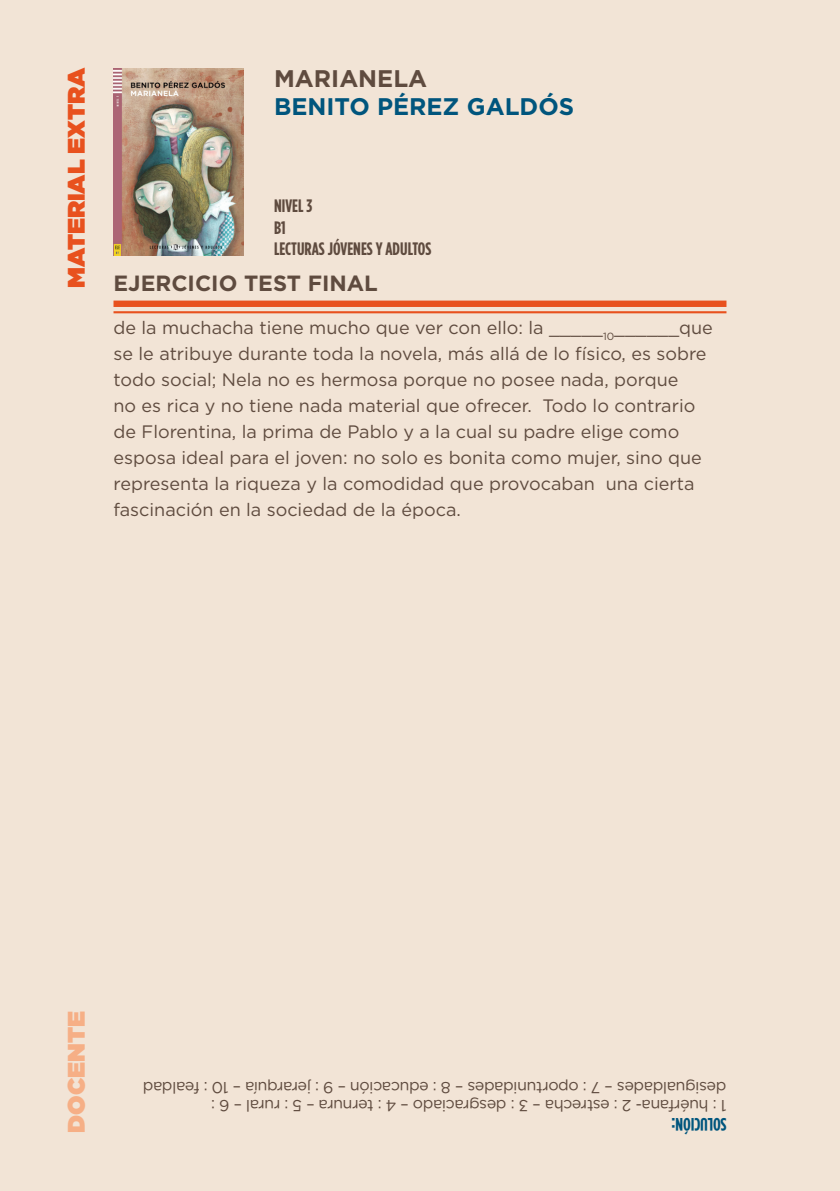
<style>
.page{position:relative;width:840px;height:1191px;background:#fff}
.page>*{position:absolute;margin:0;border:0;box-sizing:border-box;transform-origin:0 0}
.t1{font:700 24px "Gotham HTF";color:#00557d}
.t2{font:900 24px "Gotham HTF";color:#e8511e}
.t3{font:700 24px "Gotham HTF";color:#5f4b3f}
.t4{font:900 24px "Gotham HTF";color:#f6af86}
.t5{font:700 22px "Gotham HTF";color:#5f4b3f}
.t6{font:18px/26px "Gotham HTF";color:#5f4b3f}
.t7{font:700 condensed 18px/21.6px "Gotham HTF";color:#5f4b3f}
.t8{font:700 condensed 18px "Gotham HTF";color:#00557d}
.t9{font:16px/18px "Gotham HTF";letter-spacing:-.025em;color:#5f4b3f}
</style>
<div class="page">
<div style="left:0;top:0;width:839px;height:1191px;background:#f2e4d6"></div>
<img style="left:113px;top:68px;width:130px;height:187px">
<div style="left:113px;top:300px;width:613px;height:7px;background:#e8511e"></div>
<hr style="left:113px;top:311px;width:613px;height:2px;background:#e8511e">
<h1 class="t2" style="left:62px;top:288px;width:222px;rotate:-90deg">MATERIAL EXTRA</h1>
<h1 class="t3" style="left:274px;top:65px;width:155px">MARIANELA</h1>
<h1 class="t1" style="left:274px;top:93px;width:301px">BENITO PÉREZ GALDÓS</h1>
<p class="t7" style="left:274px;top:194px;width:159px">NIVEL 3<br>B1<br>LECTURAS JÓVENES Y ADULTOS</p>
<p class="t5" style="left:113px;top:270px;width:266px">EJERCICIO TEST FINAL</p>
<p class="t6" style="left:113px;top:314px;width:600px">de la muchacha tiene mucho que ver con ello: la _____<sub>10</sub>______que se le atribuye durante toda la novela, más allá de lo físico, es sobre todo social; Nela no es hermosa porque no posee nada, porque<br>no es rica y no tiene nada material que ofrecer. Todo lo contrario de Florentina, la prima de Pablo y a la cual su padre elige como esposa ideal para el joven: no solo es bonita como mujer, sino que representa la riqueza y la comodidad que provocaban una cierta fascinación en la sociedad de la época.</p>
<h1 class="t4" style="left:62px;top:1132px;width:123px;rotate:-90deg">DOCENTE</h1>
<p class="t9" style="left:726px;top:1114px;width:584px;rotate:-180deg">1 : huérfana- 2 : estrecha – 3 : desgraciado – 4 : ternura – 5 : rural – 6 : desigualdades – 7 : oportunidades – 8 : educación – 9 : jerarquía – 10 : fealdad</p>
<p class="t8" style="left:726px;top:1134px;width:57px;rotate:-180deg">SOLUCIÓN:</p>
</div>
